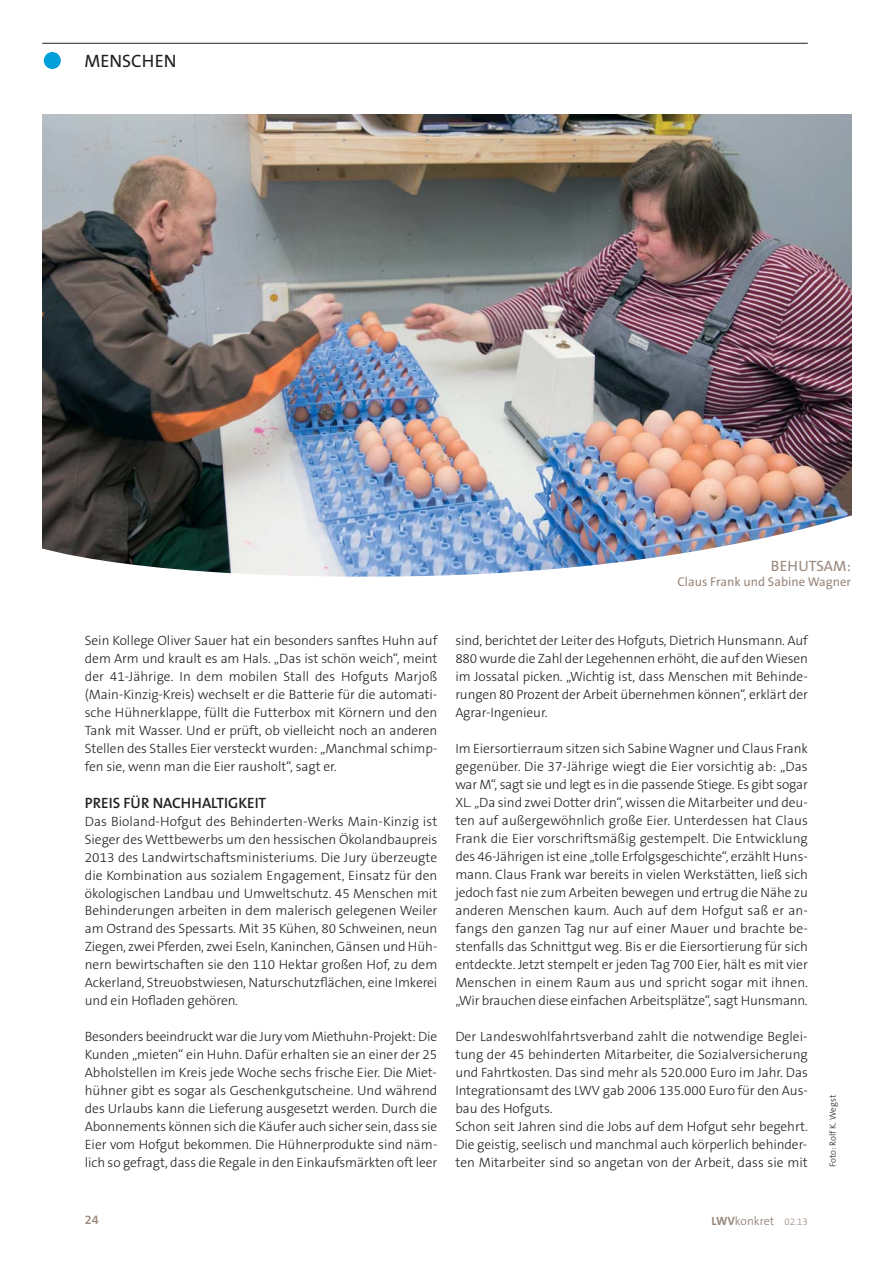
<style>
.page{position:relative;width:893px;height:1263px;background:#fff}
.page>*{position:absolute;margin:0;border:0;box-sizing:border-box;transform-origin:0 0}
.t1{font:18px "The Sans B W5 Plain";color:#231f20}
.t2{font:600 15px "The Sans B W6";color:#231f20}
.t3{font:15px "The Sans B W5 Plain";letter-spacing:.01em;color:#99877c}
.t4{font:300 13.5px/18px "The Sans B W3";letter-spacing:-.005em;color:#231f20;text-align:justify}
.t5{font:12.75px "The Sans B W5 Plain";color:#99877c}
.t6{font:600 12.75px "The Sans B W6";color:#99877c}
.t7{font:300 12px "The Sans B W4";color:#99877c}
.t8{font:300 9px "The Sans B W3";color:#231f20}
.s1{font-family:"The Sans B W7";font-weight:700}
.s2{font-family:"The Sans B W3";font-size:9.75px}
</style>
<div class="page">
<img style="left:42px;top:115px;width:809px;height:394px">
<hr style="left:42px;top:43px;width:766px;height:1px;background:#231f20">
<div style="left:44px;top:52px;width:17px;height:17px;background:#009fda;border-radius:50%"></div>
<img style="left:42px;top:509px;width:810px;height:68px">
<h1 class="t1" style="left:85px;top:54px;width:93px">MENSCHEN</h1>
<p class="t3" style="left:771px;top:560px;width:82px">BEHUTSAM:</p>
<p class="t5" style="left:677px;top:577px;width:175px">Claus Frank und Sabine Wagner</p>
<p class="t4" style="left:85px;top:633px;width:354px">Sein Kollege Oliver Sauer hat ein besonders sanftes Huhn auf dem Arm und krault es am Hals. „Das ist schön weich“, meint der 41-Jährige. In dem mobilen Stall des Hofguts Marjoß (Main-Kinzig-Kreis) wechselt er die Batterie für die automati&shy;sche Hühnerklappe, füllt die Futterbox mit Körnern und den Tank mit Wasser. Und er prüft, ob vielleicht noch an anderen Stellen des Stalles Eier versteckt wurden: „Manchmal schimp&shy;fen sie, wenn man die Eier rausholt“, sagt er.</p>
<p class="t2" style="left:85px;top:797px;width:183px">PREIS FÜR NACHHALTIGKEIT</p>
<p class="t4" style="left:85px;top:813px;width:354px">Das Bioland-Hofgut des Behinderten-Werks Main-Kinzig ist Sieger des Wettbewerbs um den hessischen Ökolandbaupreis 2013 des Landwirtschaftsministeriums. Die Jury überzeugte die Kombination aus sozialem Engagement, Einsatz für den ökologischen Landbau und Umweltschutz. 45 Menschen mit Behinderungen arbeiten in dem malerisch gelegenen Weiler am Ostrand des Spessarts. Mit 35 Kühen, 80 Schweinen, neun Ziegen, zwei Pferden, zwei Eseln, Kaninchen, Gänsen und Hüh&shy;nern bewirtschaften sie den 110 Hektar großen Hof, zu dem Ackerland, Streuobstwiesen, Naturschutzflächen, eine Imkerei und ein Hofladen gehören.</p>
<p class="t4" style="left:85px;top:1029px;width:354px">Besonders beeindruckt war die Jury vom Miethuhn-Projekt: Die Kunden „mieten“ ein Huhn. Dafür erhalten sie an einer der 25<br>Abholstellen im Kreis jede Woche sechs frische Eier. Die Miet&shy;hühner gibt es sogar als Geschenkgutscheine. Und während des Urlaubs kann die Lieferung ausgesetzt werden. Durch die Abonnements können sich die Käufer auch sicher sein, dass sie Eier vom Hofgut bekommen. Die Hühnerprodukte sind näm&shy;lich so gefragt, dass die Regale in den Einkaufsmärkten oft leer</p>
<p class="t4" style="left:455px;top:633px;width:354px">sind, berichtet der Leiter des Hofguts, Dietrich Hunsmann. Auf 880 wurde die Zahl der Legehennen erhöht, die auf den Wiesen im Jossatal picken. „Wichtig ist, dass Menschen mit Behinde&shy;rungen 80 Prozent der Arbeit übernehmen können“, erklärt der Agrar-Ingenieur.</p>
<p class="t4" style="left:455px;top:741px;width:354px">Im Eiersortierraum sitzen sich Sabine Wagner und Claus Frank gegenüber. Die 37-Jährige wiegt die Eier vorsichtig ab: „Das war M“, sagt sie und legt es in die passende Stiege. Es gibt sogar XL. „Da sind zwei Dotter drin“, wissen die Mitarbeiter und deu&shy;ten auf außergewöhnlich große Eier. Unterdessen hat Claus Frank die Eier vorschriftsmäßig gestempelt. Die Entwicklung des 46-Jährigen ist eine „tolle Erfolgsgeschichte“, erzählt Huns&shy;mann. Claus Frank war bereits in vielen Werkstätten, ließ sich jedoch fast nie zum Arbeiten bewegen und ertrug die Nähe zu anderen Menschen kaum. Auch auf dem Hofgut saß er an&shy;fangs den ganzen Tag nur auf einer Mauer und brachte be&shy;stenfalls das Schnittgut weg. Bis er die Eiersortierung für sich entdeckte. Jetzt stempelt er jeden Tag 700 Eier, hält es mit vier Menschen in einem Raum aus und spricht sogar mit ihnen. „Wir brauchen diese einfachen Arbeitsplätze“, sagt Hunsmann.</p>
<p class="t4" style="left:455px;top:1029px;width:354px;text-align:left">Der Landeswohlfahrtsverband zahlt die notwendige Beglei&shy;tung der 45 behinderten Mitarbeiter, die Sozialversicherung und Fahrtkosten. Das sind mehr als 520.000 Euro im Jahr. Das Integrationsamt des LWV gab 2006 135.000 Euro für den Aus&shy;bau des Hofguts.<br>Schon seit Jahren sind die Jobs auf dem Hofgut sehr begehrt.<br>Die geistig, seelisch und manchmal auch körperlich behinder&shy;ten Mitarbeiter sind so angetan von der Arbeit, dass sie mit</p>
<p class="t8" style="left:829px;top:1167px;width:73px;rotate:-90deg">Foto: Rolf K. Wegst</p>
<p class="t6" style="left:85px;top:1215px;width:16px">24</p>
<p class="t7" style="left:711px;top:1216px;width:98px"><span class="s1">LWV</span>konkret <span class="s2">02.13</span></p>
</div>
